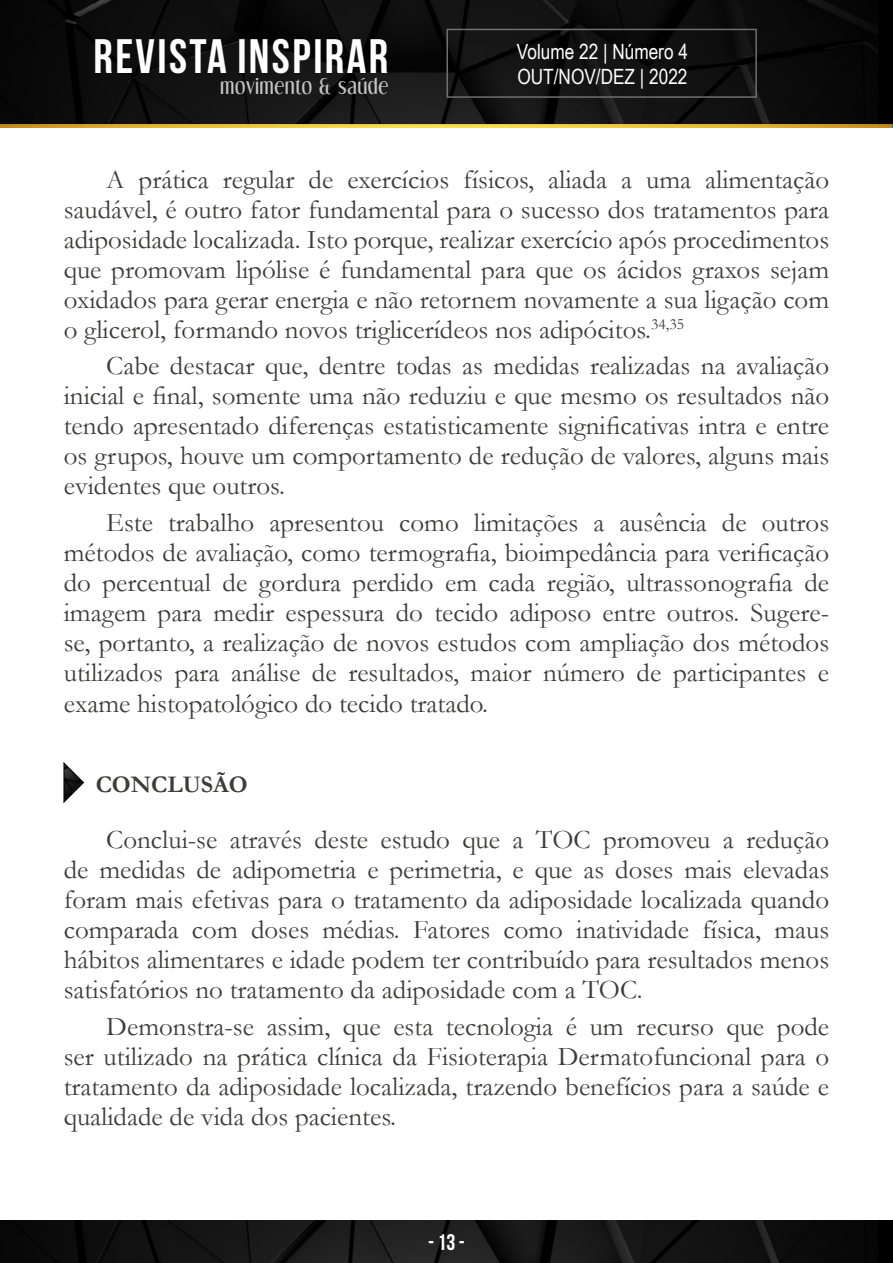
<style>
.page{position:relative;width:893px;height:1263px;background:#fff}
.page>*{position:absolute;margin:0;border:0;box-sizing:border-box;transform-origin:0 0}
.t1{font:700 48.3px "Bebas Neue";letter-spacing:.05em;color:#fff}
.t2{font:27px/30px "Garamond";color:#3c3c3b;text-align:justify}
.t3{font:700 24px "Garamond";color:#3c3c3b}
.t4{font:700 22.5px "Bebas Neue";color:#fff}
.t5{font:21px/25.2px "Arial Narrow";color:#fff}
.t6{font:18.9px "Dream Orphans";letter-spacing:.05em;color:#c6c6c6}
</style>
<div class="page">
<img style="left:0;top:124px;width:891px;height:4px">
<img style="left:0;top:0;width:878px;height:124px">
<div style="left:446px;top:29px;width:311px;height:69px;border:2px solid #706f6f"></div>
<img style="left:0;top:1220px;width:878px;height:43px">
<svg style="left:64px;top:762px;width:20px;height:41px"></svg>
<h1 class="t1" style="left:94px;top:29px;width:296px">REVISTA INSPIRAR</h1>
<p class="t6" style="left:220px;top:75px;width:169px">movimento &amp; saúde</p>
<p class="t5" style="left:517px;top:38px;width:173px">Volume 22 | Número 4<br>OUT/NOV/DEZ | 2022</p>
<p class="t2" style="left:64px;top:164px;width:767px;text-indent:43px">A prática regular de exercícios físicos, aliada a uma alimentação saudável, é outro fator fundamental para o sucesso dos tratamentos para adiposidade localizada. Isto porque, realizar exercício após procedimentos que promovam lipólise é fundamental para que os ácidos graxos sejam oxidados para gerar energia e não retornem novamente a sua ligação com o glicerol, formando novos triglicerídeos nos adipócitos.<sup>34,35</sup></p>
<p class="t2" style="left:64px;top:350px;width:767px;text-indent:43px">Cabe destacar que, dentre todas as medidas realizadas na avaliação inicial e final, somente uma não reduziu e que mesmo os resultados não tendo apresentado diferenças estatisticamente significativas intra e entre os grupos, houve um comportamento de redução de valores, alguns mais evidentes que outros.</p>
<p class="t2" style="left:64px;top:506px;width:767px;text-indent:43px">Este trabalho apresentou como limitações a ausência de outros métodos de avaliação, como termografia, bioimpedância para verificação do percentual de gordura perdido em cada região, ultrassonografia de imagem para medir espessura do tecido adiposo entre outros. Sugere&shy;se, portanto, a realização de novos estudos com ampliação dos métodos utilizados para análise de resultados, maior número de participantes e exame histopatológico do tecido tratado.</p>
<p class="t3" style="left:96px;top:768px;width:154px">CONCLUSÃO</p>
<p class="t2" style="left:64px;top:824px;width:767px;text-indent:43px">Conclui-se através deste estudo que a TOC promoveu a redução de medidas de adipometria e perimetria, e que as doses mais elevadas foram mais efetivas para o tratamento da adiposidade localizada quando comparada com doses médias. Fatores como inatividade física, maus hábitos alimentares e idade podem ter contribuído para resultados menos satisfatórios no tratamento da adiposidade com a TOC.</p>
<p class="t2" style="left:64px;top:1010px;width:767px;text-indent:43px">Demonstra-se assim, que esta tecnologia é um recurso que pode ser utilizado na prática clínica da Fisioterapia Dermatofuncional para o tratamento da adiposidade localizada, trazendo benefícios para a saúde e qualidade de vida dos pacientes.</p>
<p class="t4" style="left:428px;top:1230px;width:38px">- 13 -</p>
</div>
